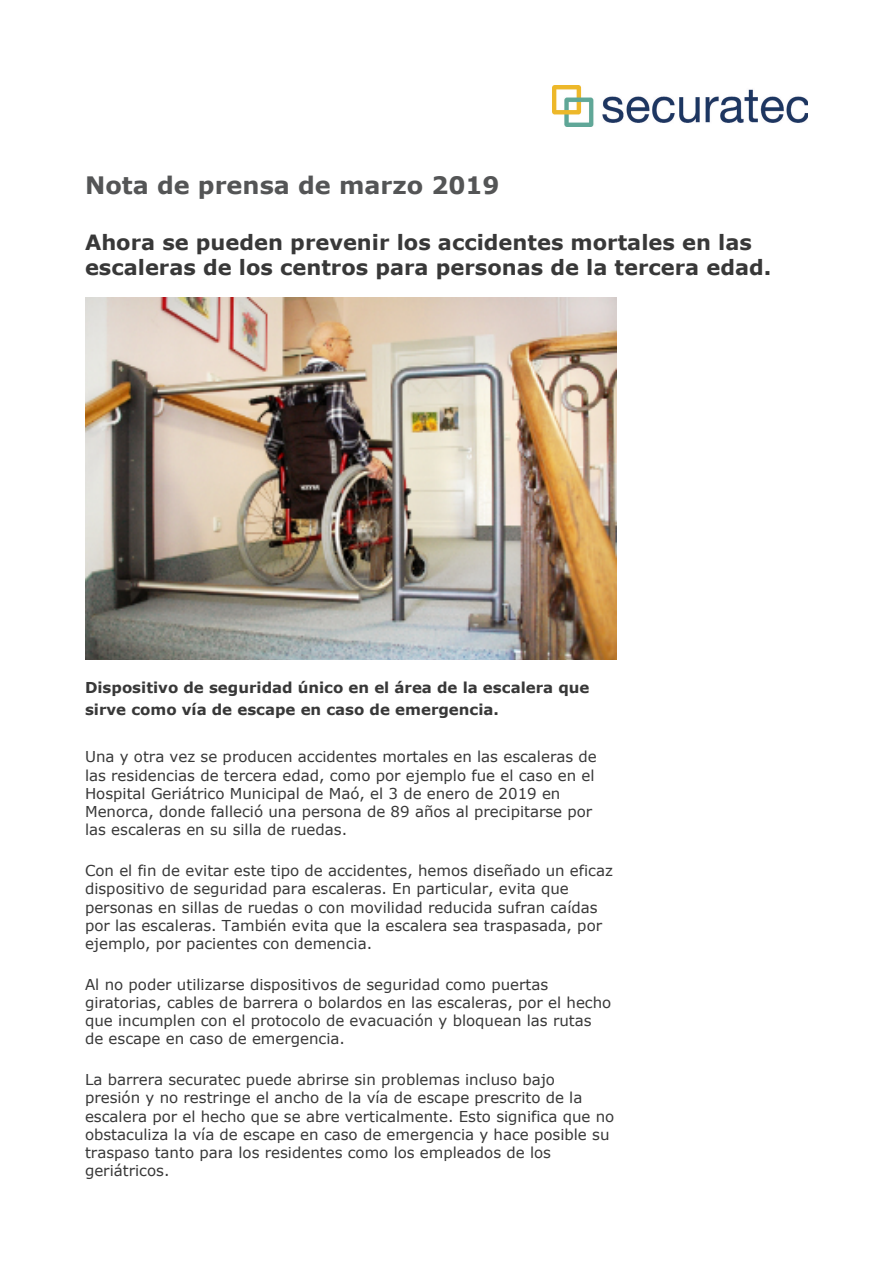
<style>
.page{position:relative;width:893px;height:1263px;background:#fff}
.page>*{position:absolute;margin:0;border:0;box-sizing:border-box;transform-origin:0 0}
.t1{font:700 24px "Verdana";color:#545556}
.t2{font:700 21px/25.5px "Verdana";color:#383838}
.t3{font:15px/18.3px "Verdana";color:#383838}
.t4{font:700 15px/22.5px "Verdana";color:#383838}
</style>
<div class="page">
<img style="left:553px;top:86px;width:255px;height:41px">
<img style="left:85px;top:298px;width:532px;height:361px">
<h1 class="t1" style="left:85px;top:170px;width:416px">Nota de prensa de marzo 2019</h1>
<h2 class="t2" style="left:85px;top:229px;width:688px">Ahora se pueden prevenir los accidentes mortales en las escaleras de los centros para personas de la tercera edad.</h2>
<p class="t4" style="left:85px;top:675px;width:506px">Dispositivo de seguridad único en el área de la escalera que sirve como vía de escape en caso de emergencia.</p>
<p class="t3" style="left:85px;top:747px;width:513px">Una y otra vez se producen accidentes mortales en las escaleras de las residencias de tercera edad, como por ejemplo fue el caso en el Hospital Geriátrico Municipal de Maó, el 3 de enero de 2019 en Menorca, donde falleció una persona de 89 años al precipitarse por las escaleras en su silla de ruedas.</p>
<p class="t3" style="left:85px;top:861px;width:529px">Con el fin de evitar este tipo de accidentes, hemos diseñado un eficaz dispositivo de seguridad para escaleras. En particular, evita que personas en sillas de ruedas o con movilidad reducida sufran caídas por las escaleras. También evita que la escalera sea traspasada, por ejemplo, por pacientes con demencia.</p>
<p class="t3" style="left:85px;top:975px;width:528px">Al no poder utilizarse dispositivos de seguridad como puertas giratorias, cables de barrera o bolardos en las escaleras, por el hecho que incumplen con el protocolo de evacuación y bloquean las rutas de escape en caso de emergencia.</p>
<p class="t3" style="left:85px;top:1070px;width:531px">La barrera securatec puede abrirse sin problemas incluso bajo<br>presión y no restringe el ancho de la vía de escape prescrito de la escalera por el hecho que se abre verticalmente. Esto significa que no obstaculiza la vía de escape en caso de emergencia y hace posible su traspaso tanto para los residentes como los empleados de los geriátricos.</p>
</div>
